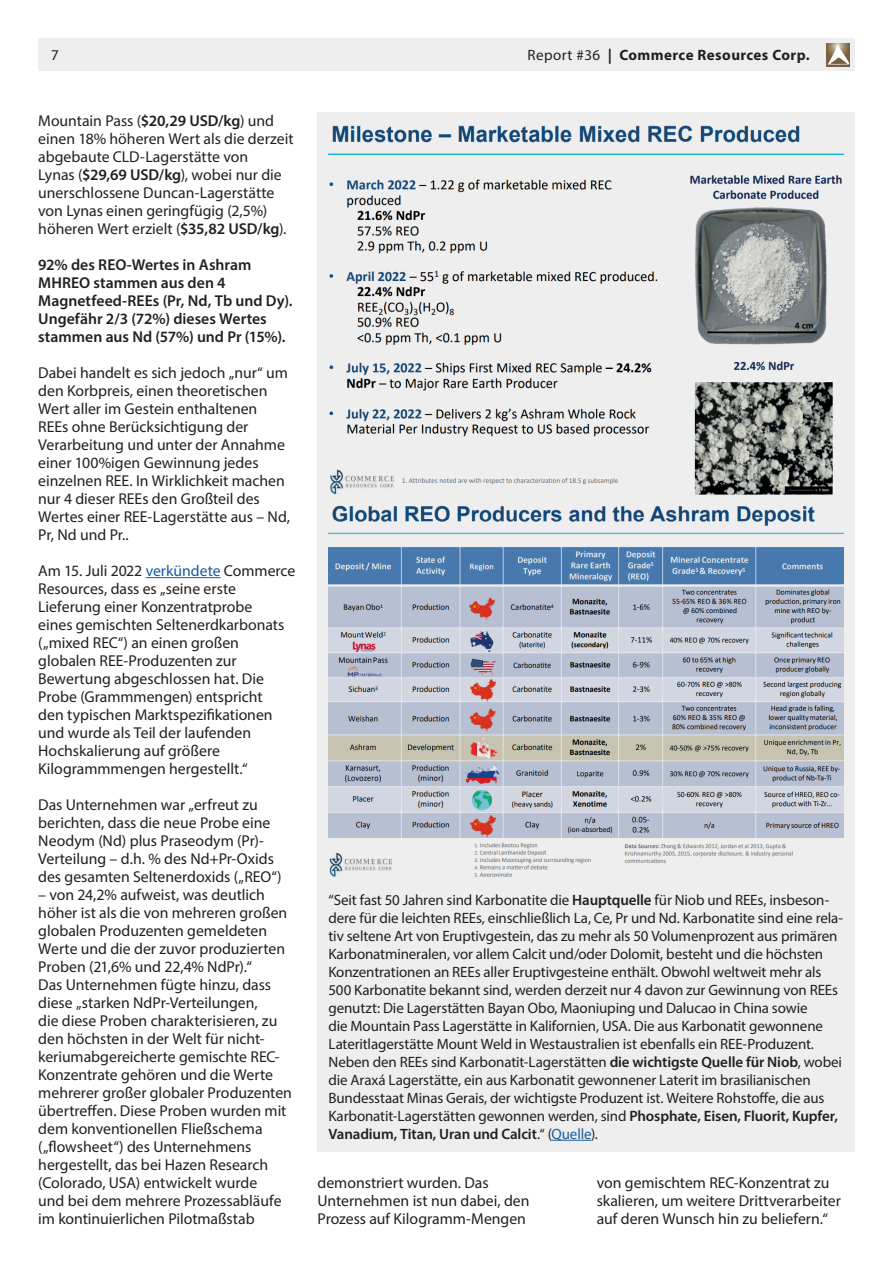
<style>
.page{position:relative;width:893px;height:1263px;background:#fff}
.page>*{position:absolute;margin:0;border:0;box-sizing:border-box;transform-origin:0 0}
.t1{font:15.75px/18px "Myriad Pro";color:#231f20}
.t2{font:600 15.75px/18px "Myriad Pro";color:#231f20}
.t3{font:15px/18px "Myriad Pro";letter-spacing:-.01em;color:#231f20}
.t4{font:700 15px "Myriad Pro";letter-spacing:.03em;color:#231f20}
.s1{font-weight:400}
.s2{font-weight:600}
.s3{color:#175d9e}
</style>
<div class="page">
<hr style="left:146px;top:577px;width:75px;height:1px;background:#175d9e">
<div style="left:317px;top:113px;width:538px;height:1039px;background:#eeeeef"></div>
<div style="left:38px;top:38px;width:817px;height:33px;background:#eeeeef"></div>
<img style="left:827px;top:43px;width:22px;height:23px">
<img style="left:328px;top:125px;width:516px;height:370px">
<img style="left:328px;top:505px;width:516px;height:372px">
<hr style="left:551px;top:1140px;width:40px;height:1px;background:#175d9e">
<p class="t3" style="left:51px;top:46px;width:9px">7</p>
<p class="t4" style="left:528px;top:47px;width:283px"><span class="s1">Report #36</span> | Commerce Resources Corp.</p>
<p class="t1" style="left:38px;top:111px;width:257px">Mountain Pass (<span class="s2">$20,29 USD/kg</span>) und einen 18% höheren Wert als die derzeit abgebaute CLD-Lagerstätte von<br>Lynas (<span class="s2">$29,69 USD/kg</span>), wobei nur die unerschlossene Duncan-Lagerstätte von Lynas einen geringfügig (2,5%) höheren Wert erzielt (<span class="s2">$35,82 USD/kg</span>).</p>
<p class="t2" style="left:38px;top:255px;width:256px">92% des REO-Wertes in Ashram<br>MHREO stammen aus den 4<br>Magnetfeed-REEs (Pr, Nd, Tb und Dy).<br>Ungefähr 2/3 (72%) dieses Wertes stammen aus Nd (57%) und Pr (15%).</p>
<p class="t1" style="left:38px;top:364px;width:253px">Dabei handelt es sich jedoch „nur“ um den Korbpreis, einen theoretischen Wert aller im Gestein enthaltenen REEs ohne Berücksichtigung der Verarbeitung und unter der Annahme einer 100%igen Gewinnung jedes einzelnen REE. In Wirklichkeit machen nur 4 dieser REEs den Großteil des Wertes einer REE-Lagerstätte aus – Nd, Pr, Nd und Pr..</p>
<p class="t1" style="left:38px;top:562px;width:259px">Am 15. Juli 2022 <span class="s3">verkündete</span> Commerce Resources, dass es „seine erste Lieferung einer Konzentratprobe<br>eines gemischten Seltenerdkarbonats („mixed REC“) an einen großen globalen REE-Produzenten zur Bewertung abgeschlossen hat. Die Probe (Grammmengen) entspricht<br>den typischen Marktspezifikationen und wurde als Teil der laufenden Hochskalierung auf größere Kilogrammmengen hergestellt.“</p>
<p class="t1" style="left:38px;top:796px;width:245px">Das Unternehmen war „erfreut zu berichten, dass die neue Probe eine Neodym (Nd) plus Praseodym (Pr)- Verteilung – d.h. % des Nd+Pr-Oxids des gesamten Seltenerdoxids („REO“)</p>
<p class="t1" style="left:38px;top:886px;width:255px">– von 24,2% aufweist, was deutlich höher ist als die von mehreren großen globalen Produzenten gemeldeten Werte und die der zuvor produzierten Proben (21,6% und 22,4% NdPr).“<br>Das Unternehmen fügte hinzu, dass diese „starken NdPr-Verteilungen,<br>die diese Proben charakterisieren, zu den höchsten in der Welt für nicht&shy;keriumabgereicherte gemischte REC-Konzentrate gehören und die Werte mehrerer großer globaler Produzenten übertreffen. Diese Proben wurden mit dem konventionellen Fließschema („flowsheet“) des Unternehmens hergestellt, das bei Hazen Research (Colorado, USA) entwickelt wurde<br>und bei dem mehrere Prozessabläufe im kontinuierlichen Pilotmaßstab</p>
<p class="t3" style="left:328px;top:890px;width:516px">“Seit fast 50 Jahren sind Karbonatite die <span class="s2">Hauptquelle</span> für Niob und REEs, insbeson&shy;dere für die leichten REEs, einschließlich La, Ce, Pr und Nd. Karbonatite sind eine rela&shy;tiv seltene Art von Eruptivgestein, das zu mehr als 50 Volumenprozent aus primären Karbonatmineralen, vor allem Calcit und/oder Dolomit, besteht und die höchsten Konzentrationen an REEs aller Eruptivgesteine enthält. Obwohl weltweit mehr als 500 Karbonatite bekannt sind, werden derzeit nur 4 davon zur Gewinnung von REEs genutzt: Die Lagerstätten Bayan Obo, Maoniuping und Dalucao in China sowie<br>die Mountain Pass Lagerstätte in Kalifornien, USA. Die aus Karbonatit gewonnene Lateritlagerstätte Mount Weld in Westaustralien ist ebenfalls ein REE-Produzent.<br>Neben den REEs sind Karbonatit-Lagerstätten <span class="s2">die wichtigste Quelle für Niob</span>, wobei die Araxá Lagerstätte, ein aus Karbonatit gewonnener Laterit im brasilianischen Bundesstaat Minas Gerais, der wichtigste Produzent ist. Weitere Rohstoffe, die aus Karbonatit-Lagerstätten gewonnen werden, sind <span class="s2">Phosphate, Eisen, Fluorit, Kupfer, Vanadium, Titan, Uran und Calcit</span>.“ (<span class="s3">Quelle</span>).</p>
<p class="t1" style="left:317px;top:1174px;width:214px">demonstriert wurden. Das<br>Unternehmen ist nun dabei, den<br>Prozess auf Kilogramm-Mengen</p>
<p class="t1" style="left:597px;top:1174px;width:246px">von gemischtem REC-Konzentrat zu skalieren, um weitere Drittverarbeiter auf deren Wunsch hin zu beliefern.“</p>
</div>
